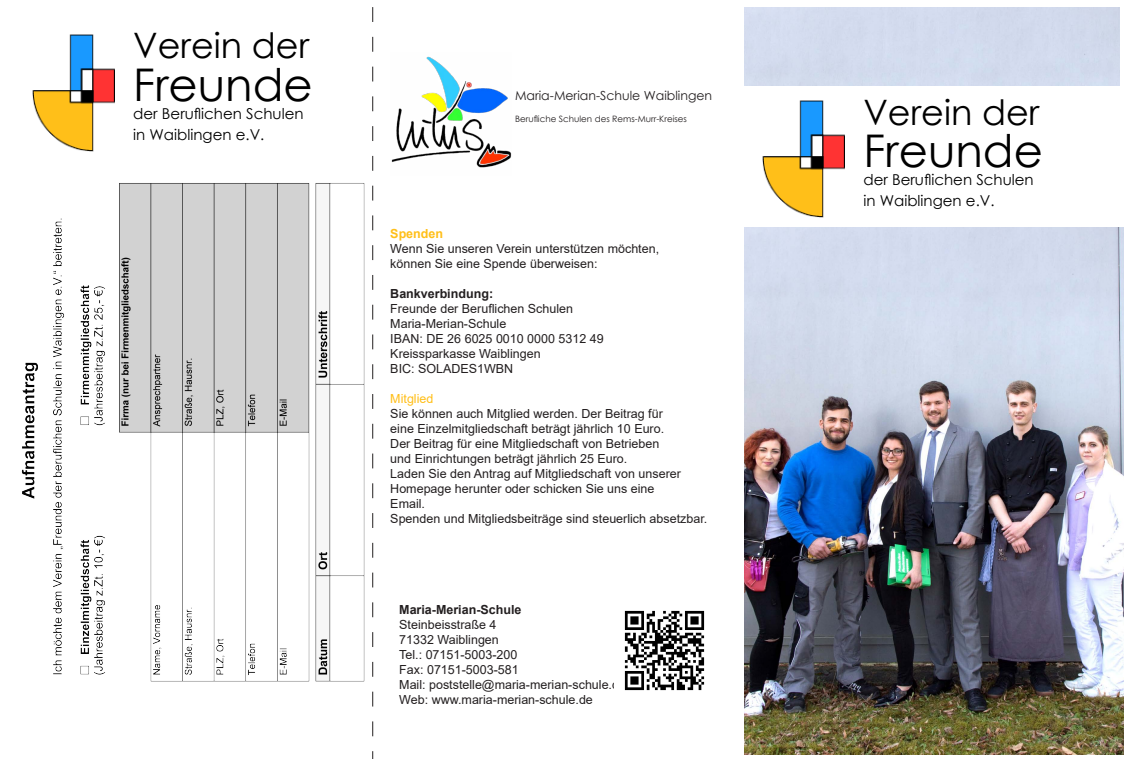
<style>
.page{position:relative;width:1124px;height:759px;background:#fff}
.page>*{position:absolute;margin:0;border:0;box-sizing:border-box;transform-origin:0 0}
.t1{font:45px "Century Gothic";color:#000}
.t2{font:35px "Century Gothic";color:#000}
.t3{font:15px "Century Gothic";color:#000}
.t4{font:12.5px "Arial";color:#231f20}
.t5{font:700 12.5px "Arial";color:#231f20}
.t6{font:12.5px "Century Gothic";color:#231f20}
.t7{font:12.5px "Arial";color:#ffbf19}
.t8{font:700 12.5px "Arial";color:#ffbf19}
.t9{font:8.75px "Century Gothic";color:#231f20}
</style>
<div class="page">
<img style="left:744px;top:227px;width:379px;height:527px">
<img style="left:762px;top:101px;width:82px;height:116px">
<img style="left:391px;top:56px;width:120px;height:112px">
<img style="left:624px;top:610px;width:81px;height:81px">
<img style="left:21px;top:151px;width:344px;height:531px">
<img style="left:33px;top:34px;width:82px;height:117px">
<svg style="left:372px;top:7px;width:1px;height:751px"></svg>
<p class="t2" style="left:133px;top:21px;width:177px">Verein der</p>
<p class="t1" style="left:133px;top:53px;width:181px">Freunde</p>
<p class="t3" style="left:133px;top:103px;width:172px">der Beruflichen Schulen</p>
<p class="t3" style="left:133px;top:124px;width:133px">in Waiblingen e.V.</p>
<p class="t6" style="left:515px;top:87px;width:199px">Maria-Merian-Schule Waiblingen</p>
<p class="t9" style="left:515px;top:113px;width:173px">Berufliche Schulen des Rems-Murr-Kreises</p>
<p class="t8" style="left:390px;top:224px;width:54px">Spenden</p>
<p class="t4" style="left:390px;top:239px;width:270px">Wenn Sie unseren Verein unterstützen möchten,</p>
<p class="t4" style="left:390px;top:254px;width:209px">können Sie eine Spende überweisen:</p>
<p class="t5" style="left:390px;top:284px;width:104px">Bankverbindung:</p>
<p class="t4" style="left:390px;top:299px;width:184px">Freunde der Beruflichen Schulen</p>
<p class="t4" style="left:390px;top:314px;width:117px">Maria-Merian-Schule</p>
<p class="t4" style="left:390px;top:329px;width:215px">IBAN: DE 26 6025 0010 0000 5312 49</p>
<p class="t4" style="left:390px;top:344px;width:152px">Kreissparkasse Waiblingen</p>
<p class="t4" style="left:390px;top:359px;width:124px">BIC: SOLADES1WBN</p>
<p class="t7" style="left:390px;top:389px;width:45px">Mitglied</p>
<p class="t4" style="left:390px;top:404px;width:274px">Sie können auch Mitglied werden. Der Beitrag für</p>
<p class="t4" style="left:390px;top:419px;width:275px">eine Einzelmitgliedschaft beträgt jährlich 10 Euro.</p>
<p class="t4" style="left:390px;top:434px;width:270px">Der Beitrag für eine Mitgliedschaft von Betrieben</p>
<p class="t4" style="left:390px;top:449px;width:238px">und Einrichtungen beträgt jährlich 25 Euro.</p>
<p class="t4" style="left:390px;top:464px;width:292px">Laden Sie den Antrag auf Mitgliedschaft von unserer</p>
<p class="t4" style="left:390px;top:479px;width:266px">Homepage herunter oder schicken Sie uns eine</p>
<p class="t4" style="left:390px;top:494px;width:36px">Email.</p>
<p class="t4" style="left:390px;top:509px;width:318px">Spenden und Mitgliedsbeiträge sind steuerlich absetzbar.</p>
<p class="t5" style="left:399px;top:600px;width:124px">Maria-Merian-Schule</p>
<p class="t4" style="left:399px;top:615px;width:99px">Steinbeisstraße 4</p>
<p class="t4" style="left:399px;top:630px;width:101px">71332 Waiblingen</p>
<p class="t4" style="left:399px;top:645px;width:120px">Tel.: 07151-5003-200</p>
<p class="t4" style="left:399px;top:660px;width:121px">Fax: 07151-5003-581</p>
<p class="t4" style="left:399px;top:675px;width:228px">Mail: poststelle@maria-merian-schule.de</p>
<p class="t4" style="left:399px;top:690px;width:195px">Web: www.maria-merian-schule.de</p>
<p class="t2" style="left:863px;top:88px;width:177px">Verein der</p>
<p class="t1" style="left:863px;top:119px;width:181px">Freunde</p>
<p class="t3" style="left:863px;top:169px;width:172px">der Beruflichen Schulen</p>
<p class="t3" style="left:863px;top:190px;width:133px">in Waiblingen e.V.</p>
</div>
